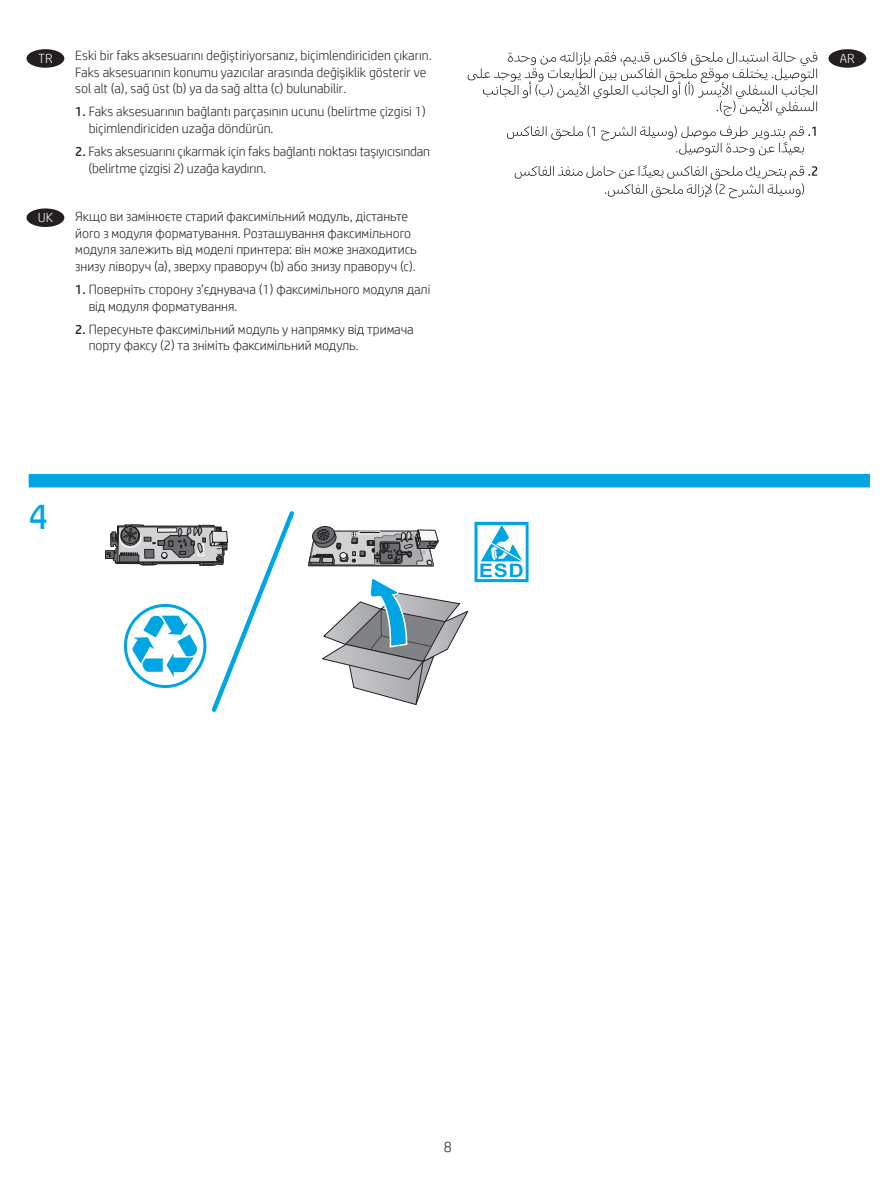
<style>
.page{position:relative;width:895px;height:1190px;background:#fff}
.page>*{position:absolute;margin:0;border:0;box-sizing:border-box;transform-origin:0 0}
.t1{font:36px "HP Simplified";color:#00a5e3}
.t2{font:300 15px "HP Simplified";color:#231f20}
.t3{font:300 13.5px/16.5px "HP Simplified";color:#231f20}
.t4{font:300 13.35px "HP Simplified";color:#fff}
.s1{font-weight:400}
</style>
<div class="page">
<svg style="left:308px;top:521px;width:220px;height:184px"></svg>
<svg style="left:105px;top:511px;width:189px;height:200px"></svg>
<div style="left:29px;top:474px;width:840px;height:13px;background:#00a5e3"></div>
<div style="left:26px;top:49px;width:38px;height:19px;background:#231f20;border-radius:50%"></div>
<div style="left:26px;top:208px;width:38px;height:19px;background:#231f20;border-radius:50%"></div>
<div style="left:828px;top:49px;width:37px;height:19px;background:#231f20;border-radius:50%"></div>
<svg style="left:514px;top:165px;width:302px;height:33px"></svg>
<svg style="left:507px;top:125px;width:308px;height:31px"></svg>
<svg style="left:467px;top:52px;width:350px;height:64px"></svg>
<p class="t4" style="left:38px;top:49px;width:16px">TR</p>
<p class="t3" style="left:75px;top:47px;width:358px">Eski bir faks aksesuarını değiştiriyorsanız, biçimlendiriciden çıkarın.<br>Faks aksesuarının konumu yazıcılar arasında değişiklik gösterir ve sol alt (a), sağ üst (b) ya da sağ altta (c) bulunabilir.</p>
<p class="t3" style="left:89px;top:103px;width:338px;text-indent:-13px"><span class="s1">1.</span> Faks aksesuarının bağlantı parçasının ucunu (belirtme çizgisi 1) biçimlendiriciden uzağa döndürün.</p>
<p class="t3" style="left:88px;top:143px;width:343px;text-indent:-13px"><span class="s1">2.</span> Faks aksesuarını çıkarmak için faks bağlantı noktası taşıyıcısından (belirtme çizgisi 2) uzağa kaydırın.</p>
<p class="t4" style="left:38px;top:208px;width:17px">UK</p>
<p class="t3" style="left:75px;top:208px;width:343px">Якщо ви замінюєте старий факсимільний модуль, дістаньте його з модуля форматування. Розташування факсимільного модуля залежить від моделі принтера: він може знаходитись знизу ліворуч (a), зверху праворуч (b) або знизу праворуч (c).</p>
<p class="t3" style="left:89px;top:281px;width:343px;text-indent:-13px"><span class="s1">1.</span> Поверніть сторону з’єднувача (1) факсимільного модуля далі від модуля форматування.</p>
<p class="t3" style="left:89px;top:320px;width:326px;text-indent:-13px"><span class="s1">2.</span> Пересуньте факсимільний модуль у напрямку від тримача порту факсу (2) та зніміть факсимільний модуль.</p>
<h1 class="t1" style="left:29px;top:492px;width:21px">4</h1>
<p class="t2" style="left:443px;top:1136px;width:10px">8</p>
<p class="t4" style="left:839px;top:49px;width:16px">AR</p>
</div>
